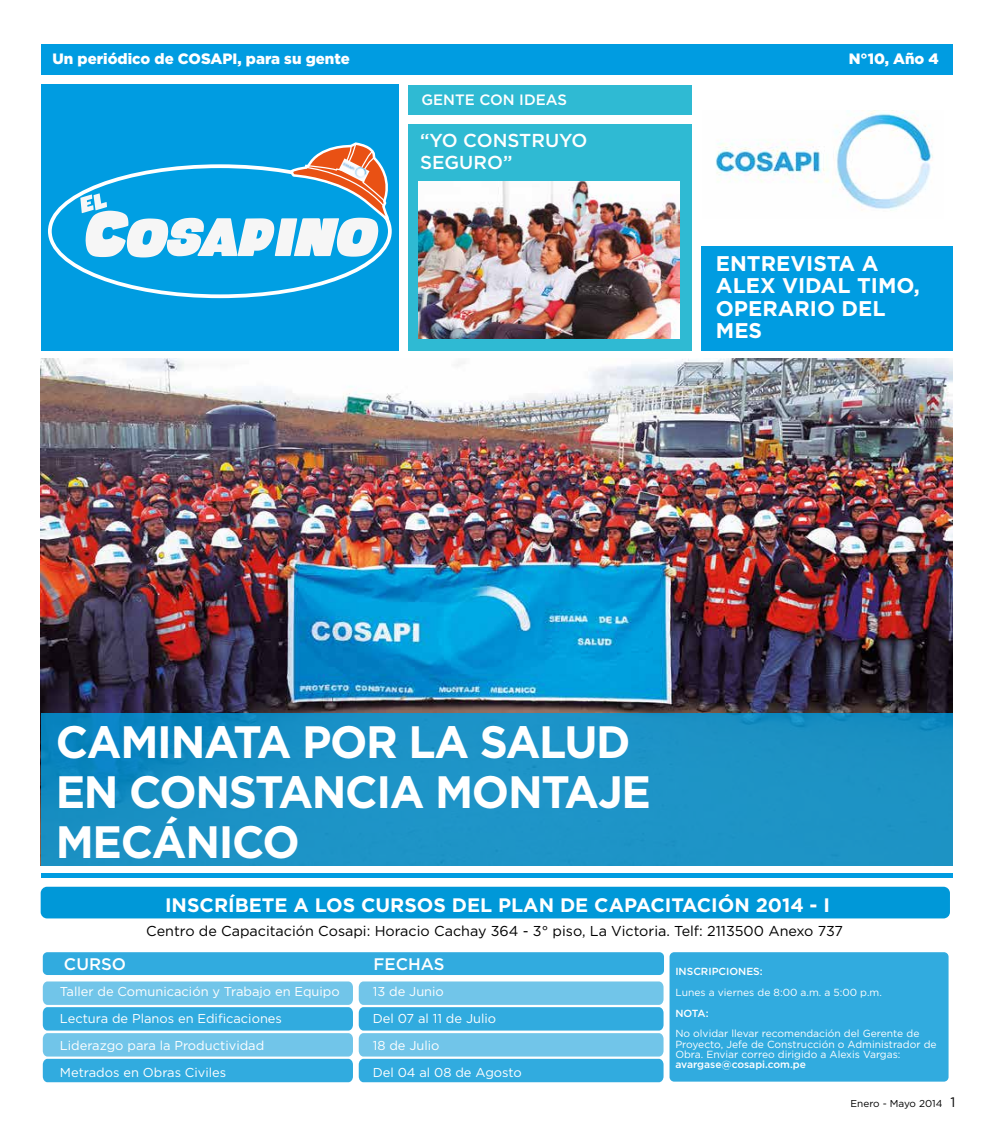
<style>
.page{position:relative;width:993px;height:1134px;background:#fff}
.page>*{position:absolute;margin:0;border:0;box-sizing:border-box;transform-origin:0 0}
.t1{font:700 45.38px/50px "Gotham";letter-spacing:-.03em;color:#fff}
.t2{font:700 21.25px/22.5px "Gotham";color:#fff}
.t3{font:700 19.5px "Gotham";color:#fff}
.t4{font:500 18.75px/22.5px "Gotham";color:#fff}
.t5{font:500 16.75px "Gotham";color:#fff}
.t6{font:900 15px "Gotham";color:#fff}
.t7{font:500 15px "Gotham";color:#fff}
.t8{font:14.38px "Gotham";color:#000}
.t9{font:12.88px/27px "Gotham";color:#fff}
.t10{font:10.25px/10.2px "Gotham";color:#fff}
.t11{font:500 10.25px "Gotham";color:#fff}
.t12{font:10px "Gotham";color:#000}
.s1{font-size:13.75px}
</style>
<div class="page">
<div style="left:41px;top:44px;width:910px;height:31px;background:#009ce1"></div>
<img style="left:41px;top:359px;width:910px;height:354px">
<svg style="left:41px;top:713px;width:910px;height:152px;background:#1a90c4"></svg>
<div style="left:408px;top:124px;width:283px;height:227px;background:#2fbad3"></div>
<div style="left:41px;top:85px;width:357px;height:266px;background:#009ce1"></div>
<svg style="left:80px;top:142px;width:312px;height:115px"></svg>
<div style="left:408px;top:85px;width:283px;height:29px;background:#2fbad3"></div>
<div style="left:701px;top:246px;width:250px;height:105px;background:#009ce1"></div>
<img style="left:715px;top:111px;width:218px;height:100px">
<img style="left:338px;top:158px;width:31px;height:24px">
<img style="left:418px;top:182px;width:261px;height:156px">
<div style="left:41px;top:873px;width:910px;height:5px;background:#009ce1"></div>
<div style="left:41px;top:887px;width:908px;height:31px;background:#0098d8;border-radius:6px"></div>
<div style="left:43px;top:952px;width:620px;height:23px;background:#31abdf;border-radius:5px"></div>
<div style="left:669px;top:952px;width:279px;height:130px;background:#31abdf;border-radius:5px"></div>
<svg style="left:43px;top:981px;width:620px;height:101px;background:#60bee6"></svg>
<p class="t6" style="left:52px;top:49px;width:298px">Un periódico de COSAPI, para su gente</p>
<p class="t6" style="left:848px;top:49px;width:92px">N°10, Año 4</p>
<p class="t7" style="left:421px;top:90px;width:147px">GENTE CON IDEAS</p>
<h3 class="t4" style="left:420px;top:128px;width:169px">“YO CONSTRUYO<br>SEGURO”</h3>
<h2 class="t2" style="left:715px;top:252px;width:205px">ENTREVISTA A<br>ALEX VIDAL TIMO,<br>OPERARIO DEL<br>MES</h2>
<h1 class="t1" style="left:56px;top:717px;width:596px">CAMINATA POR LA SALUD<br>EN CONSTANCIA MONTAJE<br>MECÁNICO</h1>
<h3 class="t3" style="left:165px;top:892px;width:666px">INSCRÍBETE A LOS CURSOS DEL PLAN DE CAPACITACIÓN 2014 - I</h3>
<p class="t8" style="left:146px;top:921px;width:698px">Centro de Capacitación Cosapi: Horacio Cachay 364 - 3° piso, La Victoria. Telf: 2113500 Anexo 737</p>
<p class="t11" style="left:675px;top:965px;width:89px">INSCRIPCIONES:</p>
<p class="t10" style="left:675px;top:987px;width:208px">Lunes a viernes de 8:00 a.m. a 5:00 p.m.</p>
<p class="t11" style="left:675px;top:1006px;width:35px">NOTA:</p>
<p class="t10" style="left:675px;top:1028px;width:263px">No olvidar llevar recomendación del Gerente de<br>Proyecto, Jefe de Construcción o Administrador de<br>Obra. Enviar correo dirigido a Alexis Vargas:</p>
<p class="t11" style="left:675px;top:1058px;width:132px">avargase@cosapi.com.pe</p>
<h3 class="t5" style="left:64px;top:953px;width:64px">CURSO</h3>
<h3 class="t5" style="left:373px;top:953px;width:73px">FECHAS</h3>
<p class="t9" style="left:60px;top:978px;width:281px">Taller de Comunicación y Trabajo en Equipo Lectura de Planos en Edificaciones Liderazgo para la Productividad<br>Metrados en Obras Civiles</p>
<p class="t9" style="left:372px;top:978px;width:150px">13 de Junio<br>Del 07 al 11 de Julio<br>18 de Julio<br>Del 04 al 08 de Agosto</p>
<p class="t12" style="left:850px;top:1097px;width:106px">Enero - Mayo 2014 <span class="s1">1</span></p>
</div>
